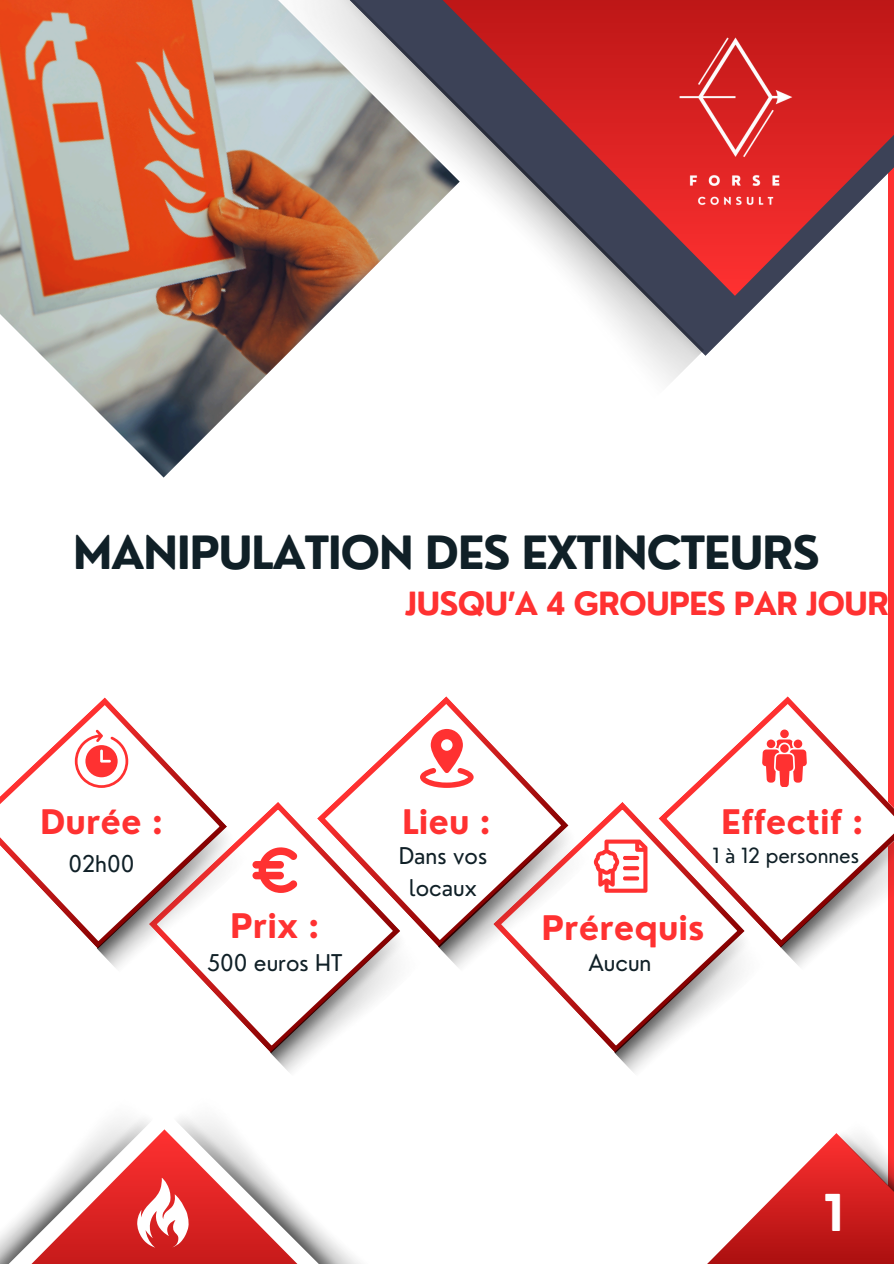
<style>
.page{position:relative;width:894px;height:1264px;background:#fff}
.page>*{position:absolute;margin:0;border:0;box-sizing:border-box;transform-origin:0 0}
.t1{font:700 49.5px "Nourd";color:#fff}
.t2{font:700 44.7px "Nourd";letter-spacing:-.035em;color:#102027}
.t3{font:700 33px "Nourd";color:#ff3131}
.t4{font:700 31.2px "Nourd";letter-spacing:-.035em;color:#ff3131}
.t5{font:22.5px/31.5px "Nourd";color:#102027;text-align:center}
.t6{font:20.4px "Nourd";color:#102027}
</style>
<div class="page">
<img style="left:0;top:0;width:239px;height:477px">
<svg style="left:156px;top:1129px;width:16px;height:134px"></svg>
<img style="left:172px;top:1118px;width:186px;height:145px">
<div style="left:887px;top:0;width:6px;height:1263px;background:#ff3131"></div>
<svg style="left:196px;top:296px;width:692px;height:60px"></svg>
<svg style="left:196px;top:0;width:697px;height:296px"></svg>
<img style="left:238px;top:0;width:466px;height:402px">
<img style="left:636px;top:23px;width:198px;height:198px">
<img style="left:0;top:1119px;width:156px;height:144px">
<svg style="left:0;top:697px;width:203px;height:251px"></svg>
<svg style="left:677px;top:696px;width:216px;height:251px"></svg>
<svg style="left:762px;top:729px;width:44px;height:58px"></svg>
<svg style="left:336px;top:696px;width:209px;height:250px"></svg>
<svg style="left:420px;top:729px;width:53px;height:58px"></svg>
<svg style="left:493px;top:801px;width:251px;height:251px"></svg>
<svg style="left:596px;top:839px;width:51px;height:53px"></svg>
<svg style="left:149px;top:801px;width:251px;height:251px"></svg>
<svg style="left:75px;top:729px;width:53px;height:59px"></svg>
<svg style="left:708px;top:1133px;width:128px;height:130px"></svg>
<img style="left:836px;top:1109px;width:57px;height:154px">
<img style="left:97px;top:826px;width:157px;height:151px">
<img style="left:270px;top:930px;width:157px;height:142px">
<img style="left:438px;top:824px;width:158px;height:153px">
<img style="left:614px;top:930px;width:157px;height:142px">
<img style="left:780px;top:827px;width:113px;height:149px">
<svg style="left:137px;top:1177px;width:51px;height:70px"></svg>
<p class="t2" style="left:73px;top:524px;width:748px">MANIPULATION DES EXTINCTEURS</p>
<h3 class="t4" style="left:405px;top:583px;width:485px">JUSQU’A 4 GROUPES PAR JOUR</h3>
<h3 class="t3" style="left:40px;top:800px;width:124px">Durée :</h3>
<p class="t5" style="left:69px;top:847px;width:67px">02h00</p>
<h3 class="t3" style="left:230px;top:905px;width:90px">Prix :</h3>
<p class="t5" style="left:207px;top:946px;width:137px">500 euros HT</p>
<p class="t3" style="left:402px;top:800px;width:90px">Lieu :</p>
<p class="t5" style="left:398px;top:840px;width:90px">Dans vos locaux</p>
<p class="t3" style="left:721px;top:800px;width:143px">Effectif :</p>
<p class="t6" style="left:712px;top:842px;width:148px">1 à 12 personnes</p>
<p class="t3" style="left:541px;top:907px;width:164px">Prérequis</p>
<h3 class="t5" style="left:588px;top:946px;width:65px">Aucun</h3>
<p class="t1" style="left:823px;top:1181px;width:22px">1</p>
</div>
